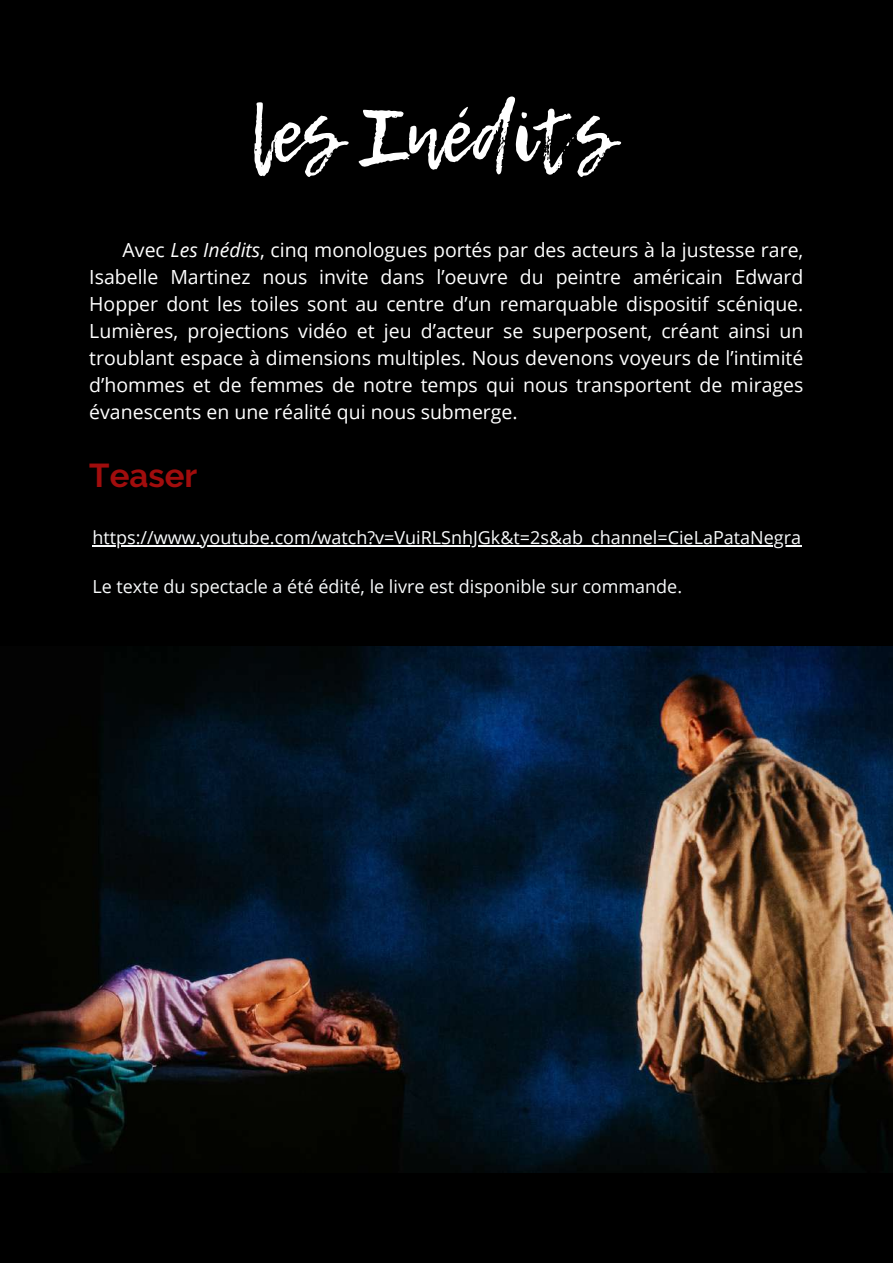
<style>
.page{position:relative;width:893px;height:1264px;background:#fff}
.page>*{position:absolute;margin:0;border:0;box-sizing:border-box;transform-origin:0 0}
.t1{font:76.8px "Lemon Tuesday";color:#fff}
.t2{font:700 33px "Raleway";color:#a10d0d}
.t3{font:19.5px/27px "Open Sans";color:#fff;text-align:justify}
.t4{font:18px "Open Sans";color:#fafcfd}
.s1{font-style:italic}
</style>
<div class="page">
<div style="left:0;top:0;width:892px;height:1262px;background:#000"></div>
<img style="left:0;top:646px;width:892px;height:526px">
<hr style="left:92px;top:545px;width:709px;height:1px;background:#fafcfd">
<h1 class="t1" style="left:249px;top:78px;width:366px">les Inédits</h1>
<p class="t3" style="left:89px;top:236px;width:715px;text-indent:33px">Avec <span class="s1">Les Inédits</span>, cinq monologues portés par des acteurs à la justesse rare, Isabelle Martinez nous invite dans l’oeuvre du peintre américain Edward Hopper dont les toiles sont au centre d’un remarquable dispositif scénique.<br>Lumières, projections vidéo et jeu d’acteur se superposent, créant ainsi un troublant espace à dimensions multiples. Nous devenons voyeurs de l’intimité d’hommes et de femmes de notre temps qui nous transportent de mirages évanescents en une réalité qui nous submerge.</p>
<h2 class="t2" style="left:89px;top:456px;width:109px">Teaser</h2>
<p class="t4" style="left:92px;top:525px;width:710px">https://www.youtube.com/watch?v=VuiRLSnhJGk&amp;t=2s&amp;ab_channel=CieLaPataNegra</p>
<p class="t4" style="left:92px;top:574px;width:591px">Le texte du spectacle a été édité, le livre est disponible sur commande.</p>
</div>
